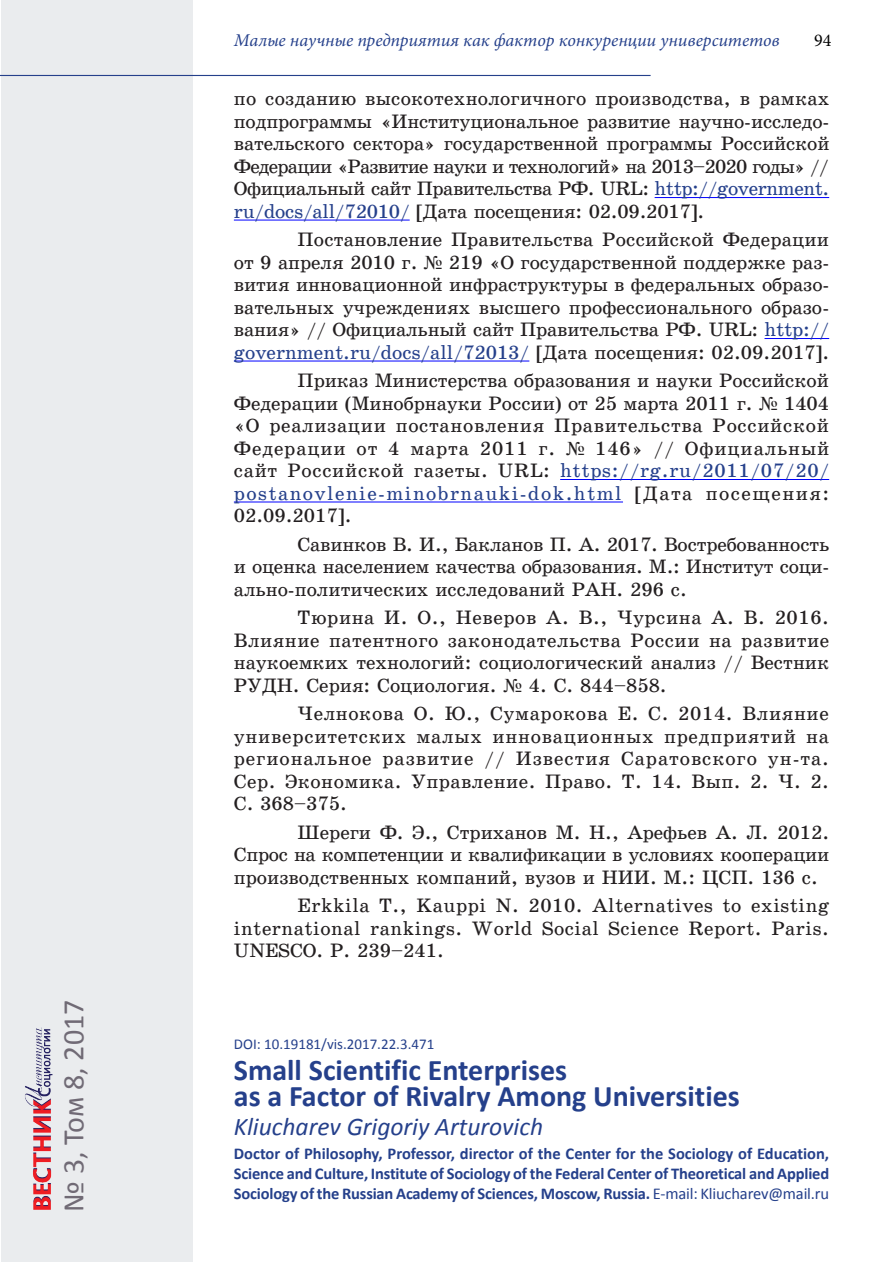
<style>
.page{position:relative;width:893px;height:1263px;background:#fff}
.page>*{position:absolute;margin:0;border:0;box-sizing:border-box;transform-origin:0 0}
.Название_Summary{font:700 30px/25.5px "Calibri";color:#25408b}
.t1{font:30px "Calibri";color:#706a75}
.Автор_Summary{font:italic 25.5px "Calibri";color:#25408b}
.Список_Библио_Без_ци{font:19.5px/22.5px "School Book C";color:#231f20;text-align:justify}
.t2{font:italic 18px "Minion Pro";letter-spacing:-.005em;color:#25408b}
.t3{font:18px "Minion Pro";color:#000}
.Автор_Днные_Summary{font:700 16.5px/19.8px "Calibri";letter-spacing:-.01em;color:#25408b;text-align:justify}
.DOI_Summary{font:15px "Calibri";color:#25408b}
.s1{color:#25408b}
.s2{font-family:"Times New Roman"}
.s3{font-weight:400}
</style>
<div class="page">
<div style="left:1px;top:1px;width:192px;height:1261px;background:#eaecee"></div>
<hr style="left:0;top:75px;width:651px;height:1px;background:#25408b">
<hr style="left:655px;top:197px;width:174px;height:1px;background:#00f">
<hr style="left:234px;top:220px;width:176px;height:1px;background:#00f">
<hr style="left:764px;top:338px;width:65px;height:1px;background:#00f">
<hr style="left:234px;top:361px;width:295px;height:1px;background:#00f">
<hr style="left:560px;top:479px;width:269px;height:1px;background:#00f">
<hr style="left:234px;top:502px;width:389px;height:1px;background:#00f">
<img style="left:25px;top:1027px;width:28px;height:183px">
<h1 class="t1" style="left:55px;top:1212px;width:214px;rotate:-90deg">№ 3, Том 8, 2017</h1>
<p class="t2" style="left:234px;top:28px;width:547px">Малые научные предприятия как фактор конкуренции университетов</p>
<p class="t3" style="left:814px;top:29px;width:19px">94</p>
<p class="Список_Библио_Без_ци" style="left:234px;top:88px;width:597px">по созданию высокотехнологичного производства, в рамках подпрограммы «Институциональное развитие научно-исследо&shy;вательского сектора» государственной программы Российской Федерации «Развитие науки и технологий» на 2013–2020 годы» // Официальный сайт Правительства РФ. URL: <span class="s1">http://government. ru/docs/all/72010/</span> [Дата посещения: 02.09.2017].</p>
<p class="Список_Библио_Без_ци" style="left:234px;top:229px;width:597px;text-indent:64px">Постановление Правительства Российской Федерации от 9 апреля 2010 г. <span class="s2">№</span> 219 «О государственной поддержке раз&shy;вития инновационной инфраструктуры в федеральных образо&shy;вательных учреждениях высшего профессионального образо&shy;вания» // Официальный сайт Правительства РФ. URL: <span class="s1">http:// government.ru/docs/all/72013/</span> [Дата посещения: 02.09.2017].</p>
<p class="Список_Библио_Без_ци" style="left:234px;top:370px;width:597px;text-indent:64px">Приказ Министерства образования и науки Российской Федерации (Минобрнауки России) от 25 марта 2011 г. <span class="s2">№</span> 1404 «О реализации постановления Правительства Российской Федерации от 4 марта 2011 г. <span class="s2">№</span> 146» // Официальный сайт Российской газеты. URL: <span class="s1">https://rg.ru/2011/07/20/ postanovlenie-minobrnauki-dok.html</span> [Дата посещения:<br>02.09.2017].</p>
<p class="Список_Библио_Без_ци" style="left:234px;top:533px;width:597px;text-indent:64px">Савинков В. И., Бакланов П. А. 2017. Востребованность и оценка населением качества образования. М.: Институт соци&shy;ально-политических исследований РАН. 296 с.</p>
<p class="Список_Библио_Без_ци" style="left:234px;top:606px;width:597px;text-indent:64px">Тюрина И. О., Неверов А. В., Чурсина А. В. 2016.<br>Влияние патентного законодательства России на развитие наукоемких технологий: социологический анализ // Вестник РУДН. Серия: Социология. <span class="s2">№</span> 4. С. 844–858.</p>
<p class="Список_Библио_Без_ци" style="left:234px;top:702px;width:597px;text-indent:64px">Челнокова О. Ю., Сумарокова Е. С. 2014. Влияние университетских малых инновационных предприятий на региональное развитие // Известия Саратовского ун-та.<br>Сер. Экономика. Управление. Право. Т. 14. Вып. 2. Ч. 2.<br>С. 368–375.</p>
<p class="Список_Библио_Без_ци" style="left:234px;top:821px;width:597px;text-indent:64px">Шереги Ф. Э., Стриханов М. Н., Арефьев А. Л. 2012.<br>Спрос на компетенции и квалификации в условиях кооперации производственных компаний, вузов и НИИ. М.: ЦСП. 136 с.</p>
<p class="Список_Библио_Без_ци" style="left:234px;top:894px;width:597px;text-indent:64px">Erkkila T., Kauppi N. 2010. Alternatives to existing international rankings. World Social Science Report. Paris.<br>UNESCO. P. 239–241.</p>
<p class="DOI_Summary" style="left:234px;top:1034px;width:202px">DOI: 10.19181/vis.2017.22.3.471</p>
<p class="Название_Summary" style="left:234px;top:1057px;width:507px">Small Scientific Enterprises<br>as a Factor of Rivalry Among Universities</p>
<p class="Автор_Summary" style="left:234px;top:1109px;width:311px">Kliucharev Grigoriy Arturovich</p>
<p class="Автор_Днные_Summary" style="left:234px;top:1144px;width:597px">Doctor of Philosophy, Professor, director of the Center for the Sociology of Education, Science and Culture, Institute of Sociology of the Federal Center of Theoretical and Applied Sociology of the Russian Academy of Sciences, Moscow, Russia. <span class="s3">E-mail: Kliucharev@mail.ru</span></p>
</div>
